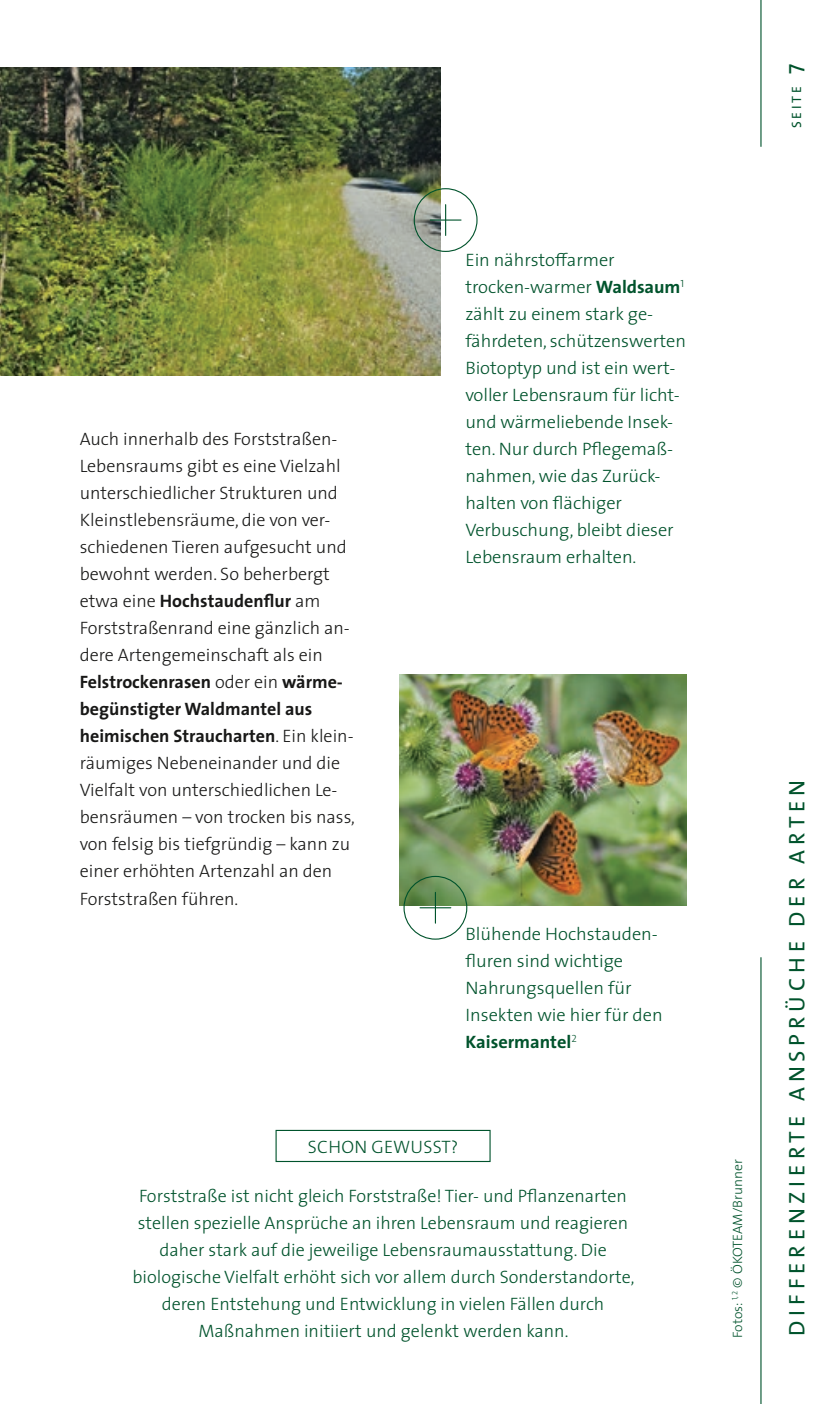
<style>
.page{position:relative;width:830px;height:1404px;background:#fff}
.page>*{position:absolute;margin:0;border:0;box-sizing:border-box;transform-origin:0 0}
.t1{font:22.5px "The Sans CV Caps";letter-spacing:.215em;color:#00532c}
.t2{font:18px/27px "The Sans CV Light";color:#00532c}
.t3{font:18px/27px "The Sans CV Light";color:#181817}
.t4{font:18px/27px "The Sans CV Bold";color:#181817}
.t5{font:18px "The Sans CV Bold";color:#00532c}
.t6{font:13.5px "The Sans CV Light";color:#00532c}
.t7{font:13.5px "The Sans CV Caps";letter-spacing:.21em;color:#00532c}
.s1{font-size:22.5px}
.s2{font-family:"The Sans CV Light"}
.s3{font-family:"The Sans CV Bold"}
</style>
<div class="page">
<hr style="left:760px;top:957px;width:1px;height:446px;background:#00532c">
<hr style="left:760px;top:0;width:1px;height:147px;background:#00532c">
<div style="left:275px;top:1129px;width:215px;height:32px;border:1px solid #00532c"></div>
<img style="left:0;top:67px;width:440px;height:308px">
<img style="left:399px;top:674px;width:287px;height:231px">
<div style="left:403px;top:875px;width:64px;height:64px;border:1px solid #00532c;border-radius:50%"></div>
<hr style="left:420px;top:907px;width:30px;height:1px;background:#00532c">
<hr style="left:434px;top:892px;width:2px;height:31px;background:#00532c">
<div style="left:413px;top:188px;width:64px;height:64px;border:1px solid #00532c;border-radius:50%"></div>
<hr style="left:430px;top:219px;width:31px;height:1px;background:#00532c">
<hr style="left:445px;top:205px;width:1px;height:30px;background:#00532c">
<p class="t7" style="left:785px;top:128px;width:66px;rotate:-90deg">SEite <span class="s1">7</span></p>
<p class="t3" style="left:80px;top:425px;width:268px">Auch innerhalb des Forststraßen-Lebensraums gibt es eine Vielzahl unterschiedlicher Strukturen und Kleinstlebensräume, die von ver&shy;schiedenen Tieren aufgesucht und bewohnt werden. So beherbergt</p>
<p class="t4" style="left:80px;top:587px;width:242px"><span class="s2">etwa eine</span> Hochstaudenflur <span class="s2">am</span></p>
<p class="t3" style="left:80px;top:614px;width:271px">Forststraßenrand eine gänzlich an&shy;dere Artengemeinschaft als ein</p>
<p class="t4" style="left:80px;top:668px;width:275px">Felstrockenrasen <span class="s2">oder ein</span> wärme&shy;begünstigter Waldmantel aus heimischen Straucharten<span class="s2">. Ein klein-</span></p>
<p class="t3" style="left:80px;top:749px;width:276px">räumiges Nebeneinander und die<br>Vielfalt von unterschiedlichen Le&shy;bensräumen – von trocken bis nass, von felsig bis tiefgründig – kann zu einer erhöhten Artenzahl an den<br>Forststraßen führen.</p>
<p class="t2" style="left:465px;top:245px;width:222px">Ein nährstoffarmer trocken-warmer <span class="s3">Waldsaum</span><sup>1 </sup>zählt zu einem stark ge&shy;fährdeten, schützenswerten<br>Biotoptyp und ist ein wert&shy;voller Lebensraum für licht&shy;und wärmeliebende Insek&shy;ten. Nur durch Pflegemaß&shy;nahmen, wie das Zurück&shy;halten von flächiger<br>Verbuschung, bleibt dieser<br>Lebensraum erhalten.</p>
<p class="t2" style="left:465px;top:920px;width:199px">Blühende Hochstauden&shy;fluren sind wichtige<br>Nahrungsquellen für<br>Insekten wie hier für den</p>
<p class="t5" style="left:465px;top:1027px;width:113px">Kaisermantel<sup>2</sup></p>
<p class="t2" style="left:308px;top:1132px;width:34px">Schon</p>
<p class="t2" style="left:371px;top:1132px;width:13px">gewusst</p>
<p class="t2" style="left:450px;top:1132px;width:9px">?</p>
<p class="t2" style="left:132px;top:1181px;width:503px;text-align:center">Forststraße ist nicht gleich Forststraße! Tier- und Pflanzenarten stellen spezielle Ansprüche an ihren Lebensraum und reagieren daher stark auf die jeweilige Lebensraumausstattung. Die biologische Vielfalt erhöht sich vor allem durch Sonderstandorte, deren Entstehung und Entwicklung in vielen Fällen durch Maßnahmen initiiert und gelenkt werden kann.</p>
<p class="t6" style="left:726px;top:1337px;width:180px;rotate:-90deg">Fotos: <sup>1,</sup> <sup>2</sup> © ÖKOTEAM/Brunner</p>
<p class="t1" style="left:777px;top:1335px;width:557px;rotate:-90deg">diffe re nzie rte ansprüche de r arte n</p>
</div>
